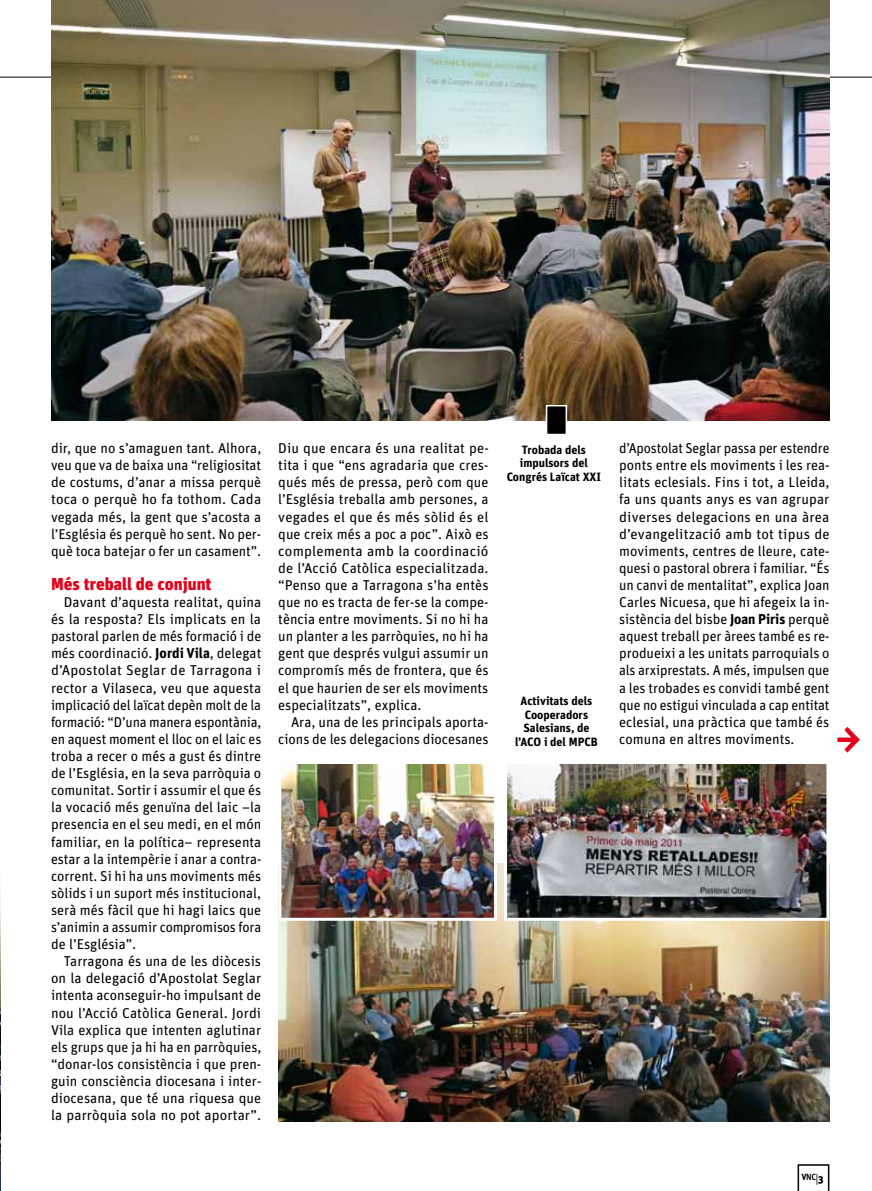
<style>
.page{position:relative;width:872px;height:1191px;background:#fff}
.page>*{position:absolute;margin:0;border:0;box-sizing:border-box;transform-origin:0 0}
.t1{font:900 17.25px "Unit OT";color:#e2001a}
.t2{font:14.25px/17.1px "Unit OT";color:#000;text-align:justify}
.t3{font:700 12px/13.5px "Unit OT";color:#000;text-align:center}
.t4{font:500 9px "Unit OT";color:#000}
.s1{font-weight:700}
.s2{font-size:12px}
.s3{font-weight:900;font-size:10.5px}
</style>
<div class="page">
<svg style="left:797px;top:1164px;width:32px;height:27px"></svg>
<hr style="left:0;top:77px;width:872px;height:1px;background:#000">
<img style="left:0;top:885px;width:1px;height:306px">
<img style="left:51px;top:0;width:778px;height:420px">
<img style="left:278px;top:863px;width:551px;height:258px">
<img style="left:508px;top:765px;width:317px;height:151px">
<div style="left:504px;top:761px;width:325px;height:159px;border:3px solid #fff"></div>
<img style="left:282px;top:765px;width:211px;height:151px">
<div style="left:278px;top:761px;width:219px;height:159px;border:3px solid #fff"></div>
<svg style="left:837px;top:727px;width:23px;height:25px"></svg>
<div style="left:546px;top:406px;width:20px;height:28px;background:#000"></div>
<div style="left:546px;top:405px;width:21px;height:30px;border:2px solid #fff"></div>
<p class="t2" style="left:51px;top:440px;width:212px">dir, que no s’amaguen tant. Alhora, veu que va de baixa una “religiositat de costums, d’anar a missa perquè toca o perquè ho fa tothom. Cada vegada més, la gent que s’acosta a l’Església és perquè ho sent. No per&shy;què toca batejar o fer un casament”.</p>
<p class="t1" style="left:51px;top:573px;width:162px">Més treball de conjunt</p>
<p class="t2" style="left:51px;top:593px;width:212px;text-indent:13px">Davant d’aquesta realitat, quina és la resposta? Els implicats en la pastoral parlen de més formació i de més coordinació. <span class="s1">Jordi Vila</span>, delegat d’Apostolat Seglar de Tarragona i rector a Vilaseca, veu que aquesta implicació del laïcat depèn molt de la formació: “D’una manera espontània, en aquest moment el lloc on el laic es troba a recer o més a gust és dintre de l’Església, en la seva parròquia o comunitat. Sortir i assumir el que és la vocació més genuïna del laic –la presencia en el seu medi, en el món familiar, en la política– representa estar a la intempèrie i anar a contra&shy;corrent. Si hi ha uns moviments més sòlids i un suport més institucional, serà més fàcil que hi hagi laics que s’animin a assumir compromisos fora de l’Església”.</p>
<p class="t2" style="left:51px;top:953px;width:212px;text-indent:13px">Tarragona és una de les diòcesis on la delegació d’Apostolat Seglar intenta aconseguir-ho impulsant de nou l’Acció Catòlica General. Jordi Vila explica que intenten aglutinar els grups que ja hi ha en parròquies, “donar-los consistència i que pren&shy;guin consciència diocesana i inter&shy;diocesana, que té una riquesa que la parròquia sola no pot aportar”.</p>
<p class="t2" style="left:278px;top:440px;width:212px">Diu que encara és una realitat pe&shy;tita i que “ens agradaria que cres&shy;qués més de pressa, però com que l’Església treballa amb persones, a vegades el que és més sòlid és el que creix més a poc a poc”. Això es complementa amb la coordinació de l’Acció Catòlica especialitzada. “Penso que a Tarragona s’ha entès que no es tracta de fer-se la compe&shy;tència entre moviments. Si no hi ha un planter a les parròquies, no hi ha gent que després vulgui assumir un compromís més de frontera, que és el que haurien de ser els moviments especialitzats”, explica.</p>
<p class="t2" style="left:278px;top:713px;width:212px;text-align:right">Ara, una de les principals aporta&shy;cions de les delegacions diocesanes</p>
<p class="t3" style="left:506px;top:443px;width:96px">Trobada dels impulsors del<br>Congrés Laïcat XXI</p>
<p class="t3" style="left:515px;top:694px;width:84px">Activitats dels<br>Cooperadors<br>Salesians, de l’ACO i del MPCB</p>
<p class="t2" style="left:619px;top:440px;width:212px">d’Apostolat Seglar passa per estendre ponts entre els moviments i les rea&shy;litats eclesials. Fins i tot, a Lleida, fa uns quants anys es van agrupar diverses delegacions en una àrea d’evangelització amb tot tipus de moviments, centres de lleure, cate&shy;quesi o pastoral obrera i familiar. “És un canvi de mentalitat”, explica Joan Carles Nicuesa, que hi afegeix la in&shy;sistència del bisbe <span class="s1">Joan Piris</span> perquè aquest treball per àrees també es re&shy;produeixi a les unitats parroquials o als arxiprestats. A més, impulsen que a les trobades es convidi també gent que no estigui vinculada a cap entitat eclesial, una pràctica que també és comuna en altres moviments.</p>
<p class="t4" style="left:801px;top:1171px;width:24px"><span class="s1">V</span>NC<span class="s2">|</span><span class="s3">3</span></p>
</div>
